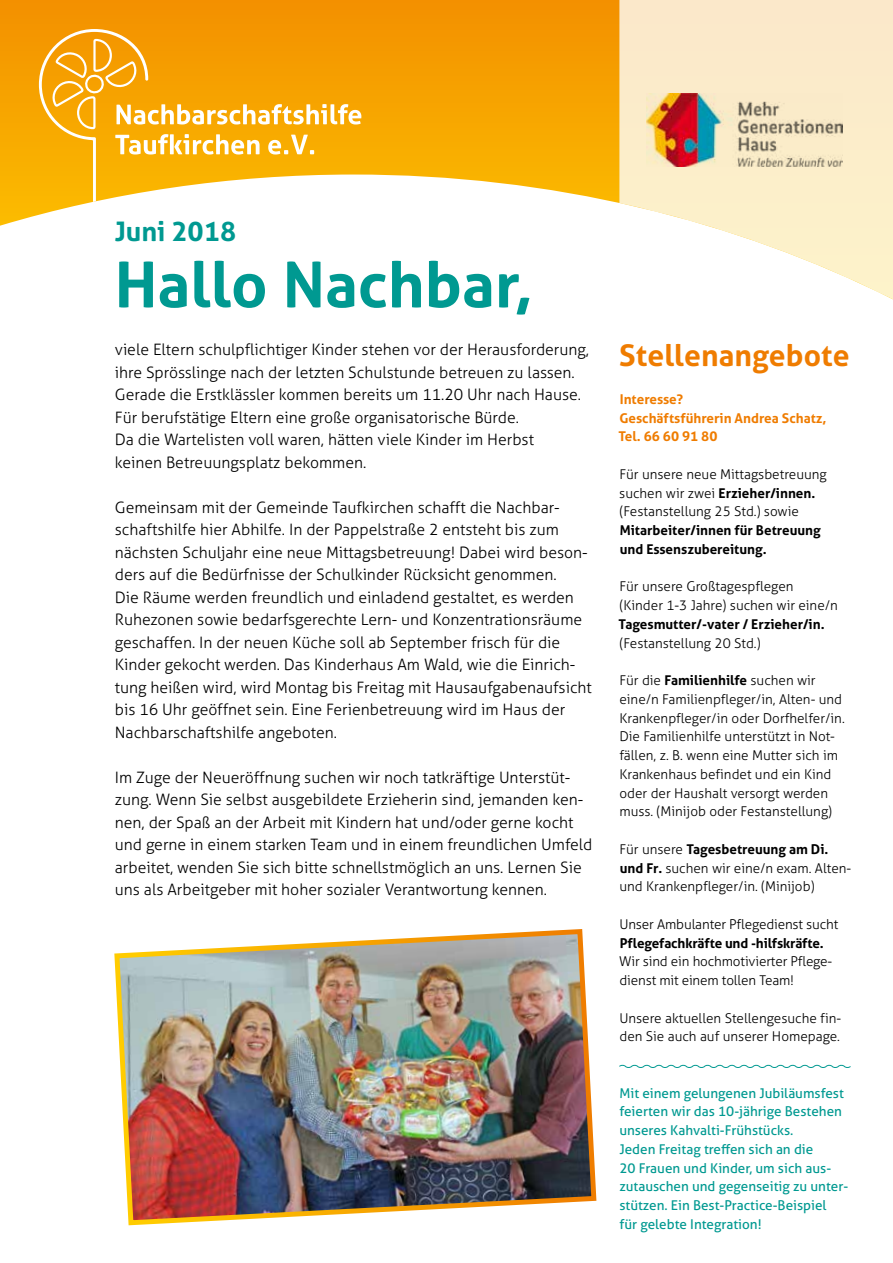
<style>
.page{position:relative;width:893px;height:1263px;background:#fff}
.page>*{position:absolute;margin:0;border:0;box-sizing:border-box;transform-origin:0 0}
.t1{font:700 63px "Aller";color:#009991}
.t2{font:700 30px "Aller";letter-spacing:.005em;color:#ef7c00}
.t3{font:700 27px "Aller";color:#009991}
.t4{font:300 15.75px/22.5px "Aller";color:#000}
.t5{font:300 13.5px/18.8px "Aller";color:#000}
.t6{font:13.5px/18.8px "Aller";color:#009991}
.t7{font:700 13.5px/18.8px "Aller";color:#000}
.t8{font:700 13.5px/18.8px "Aller";color:#ef7c00}
.s1{font-weight:700}
</style>
<div class="page">
<svg style="left:0;top:0;width:619px;height:226px"></svg>
<svg style="left:39px;top:29px;width:322px;height:173px"></svg>
<svg style="left:619px;top:0;width:274px;height:300px;fill:#fceeca"></svg>
<img style="left:647px;top:94px;width:196px;height:73px">
<img style="left:114px;top:929px;width:483px;height:297px">
<svg style="left:619px;top:1064px;width:232px;height:4px"></svg>
<h3 class="t3" style="left:115px;top:215px;width:123px">Juni 2018</h3>
<h1 class="t1" style="left:115px;top:246px;width:419px">Hallo Nachbar,</h1>
<p class="t4" style="left:115px;top:338px;width:476px">viele Eltern schulpflichtiger Kinder stehen vor der Herausforderung, ihre Sprösslinge nach der letzten Schulstunde betreuen zu lassen.<br>Gerade die Erstklässler kommen bereits um 11.20 Uhr nach Hause.<br>Für berufstätige Eltern eine große organisatorische Bürde.<br>Da die Wartelisten voll waren, hätten viele Kinder im Herbst<br>keinen Betreuungsplatz bekommen.</p>
<p class="t4" style="left:115px;top:496px;width:479px">Gemeinsam mit der Gemeinde Taufkirchen schafft die Nachbar&shy;schaftshilfe hier Abhilfe. In der Pappelstraße 2 entsteht bis zum nächsten Schuljahr eine neue Mittagsbetreuung! Dabei wird beson&shy;ders auf die Bedürfnisse der Schulkinder Rücksicht genommen.<br>Die Räume werden freundlich und einladend gestaltet, es werden Ruhezonen sowie bedarfsgerechte Lern- und Konzentrationsräume geschaffen. In der neuen Küche soll ab September frisch für die Kinder gekocht werden. Das Kinderhaus Am Wald, wie die Einrich&shy;tung heißen wird, wird Montag bis Freitag mit Hausaufgabenaufsicht bis 16 Uhr geöffnet sein. Eine Ferienbetreuung wird im Haus der Nachbarschaftshilfe angeboten.</p>
<p class="t4" style="left:115px;top:766px;width:479px">Im Zuge der Neueröffnung suchen wir noch tatkräftige Unterstüt&shy;zung. Wenn Sie selbst ausgebildete Erzieherin sind, jemanden ken&shy;nen, der Spaß an der Arbeit mit Kindern hat und/oder gerne kocht und gerne in einem starken Team und in einem freundlichen Umfeld arbeitet, wenden Sie sich bitte schnellstmöglich an uns. Lernen Sie uns als Arbeitgeber mit hoher sozialer Verantwortung kennen.</p>
<h2 class="t2" style="left:619px;top:337px;width:232px">Stellenangebote</h2>
<p class="t8" style="left:619px;top:390px;width:209px">Interesse?<br>Geschäftsführerin Andrea Schatz,<br>Tel. 66 60 91 80</p>
<p class="t5" style="left:619px;top:465px;width:209px">Für unsere neue Mittagsbetreuung suchen wir zwei <span class="s1">Erzieher/innen. </span>(Festanstellung 25 Std.) sowie</p>
<p class="t7" style="left:620px;top:521px;width:202px">Mitarbeiter/innen für Betreuung und Essenszubereitung.</p>
<p class="t5" style="left:619px;top:577px;width:220px">Für unsere Großtagespflegen (Kinder 1-3 Jahre) suchen wir eine/n</p>
<p class="t7" style="left:619px;top:615px;width:207px">Tagesmutter/-vater / Erzieher/in.</p>
<p class="t5" style="left:620px;top:633px;width:142px">(Festanstellung 20 Std.)</p>
<p class="t5" style="left:619px;top:671px;width:227px">Für die <span class="s1">Familienhilfe</span> suchen wir eine/n Familienpfleger/in, Alten- und Krankenpfleger/in oder Dorfhelfer/in.<br>Die Familienhilfe unterstützt in Not&shy;fällen, z. B. wenn eine Mutter sich im Krankenhaus befindet und ein Kind oder der Haushalt versorgt werden muss. (Minijob oder Festanstellung)</p>
<p class="t5" style="left:619px;top:840px;width:233px">Für unsere <span class="s1">Tagesbetreuung am Di. und Fr.</span> suchen wir eine/n exam. Alten&shy;und Krankenpfleger/in. (Minijob)</p>
<p class="t5" style="left:619px;top:915px;width:220px">Unser Ambulanter Pflegedienst sucht</p>
<p class="t7" style="left:620px;top:933px;width:206px">Pflegefachkräfte und -hilfskräfte.</p>
<p class="t5" style="left:619px;top:952px;width:215px">Wir sind ein hochmotivierter Pflege&shy;dienst mit einem tollen Team!</p>
<p class="t5" style="left:619px;top:1008px;width:223px">Unsere aktuellen Stellengesuche fin&shy;den Sie auch auf unserer Homepage.</p>
<p class="t6" style="left:619px;top:1083px;width:230px">Mit einem gelungenen Jubiläumsfest feierten wir das 10-jährige Bestehen unseres Kahvalti-Frühstücks.<br>Jeden Freitag treffen sich an die<br>20 Frauen und Kinder, um sich aus&shy;zutauschen und gegenseitig zu unter&shy;stützen. Ein Best-Practice-Beispiel<br>für gelebte Integration!</p>
</div>
